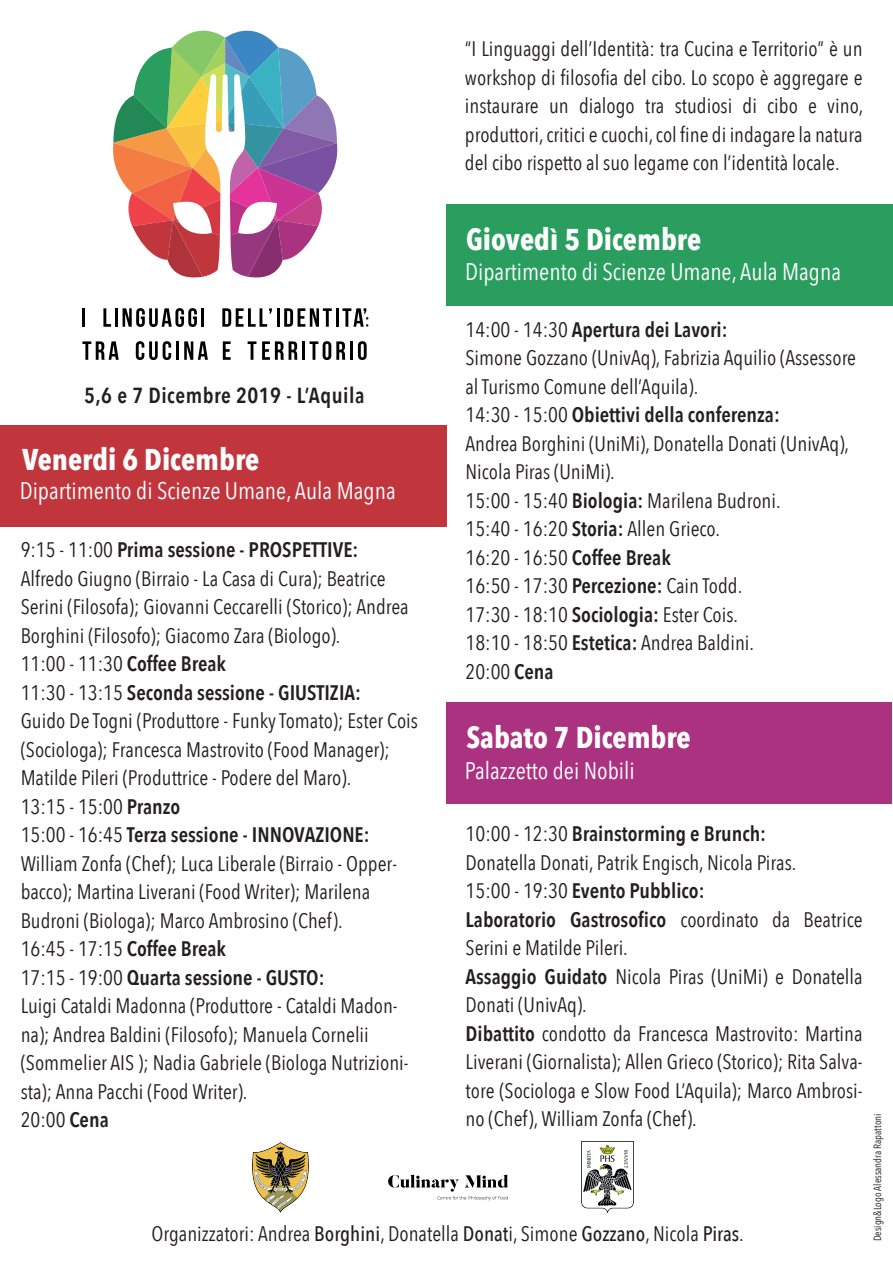
<style>
.page{position:relative;width:893px;height:1263px;background:#fff}
.page>*{position:absolute;margin:0;border:0;box-sizing:border-box;transform-origin:0 0}
.t1{font:700 30px "Avenir Next Condensed";color:#fff}
.t2{font:24px "Avenir Next Condensed";color:#fff}
.t3{font:600 21.75px "Avenir Next Condensed";letter-spacing:.025em;color:#231f20}
.t4{font:21px/28.5px "Avenir Next Condensed";color:#231f20}
.t5{font:10.5px "Avenir Next Condensed";color:#231f20}
.s1{font-weight:600}
.s2{font-weight:500}
</style>
<div class="page">
<svg style="left:113px;top:31px;width:224px;height:246px"></svg>
<hr style="left:82px;top:308px;width:3px;height:19px;background:#000001">
<svg style="left:103px;top:308px;width:8px;height:19px"></svg>
<hr style="left:115px;top:308px;width:3px;height:19px;background:#000001">
<svg style="left:123px;top:308px;width:74px;height:19px"></svg>
<hr style="left:201px;top:308px;width:3px;height:19px;background:#000001">
<svg style="left:222px;top:308px;width:110px;height:19px"></svg>
<hr style="left:336px;top:308px;width:3px;height:19px;background:#000001">
<svg style="left:82px;top:341px;width:37px;height:19px"></svg>
<svg style="left:136px;top:341px;width:35px;height:19px"></svg>
<hr style="left:176px;top:341px;width:3px;height:19px;background:#000001">
<svg style="left:184px;top:341px;width:24px;height:19px"></svg>
<svg style="left:223px;top:341px;width:8px;height:19px"></svg>
<svg style="left:248px;top:341px;width:8px;height:19px"></svg>
<svg style="left:262px;top:341px;width:35px;height:19px"></svg>
<hr style="left:302px;top:341px;width:3px;height:19px;background:#000001">
<svg style="left:310px;top:341px;width:35px;height:19px"></svg>
<hr style="left:350px;top:341px;width:3px;height:19px;background:#000001">
<svg style="left:358px;top:341px;width:9px;height:19px"></svg>
<svg style="left:342px;top:308px;width:26px;height:19px"></svg>
<img style="left:252px;top:1142px;width:57px;height:70px">
<img style="left:581px;top:1142px;width:53px;height:70px">
<img style="left:388px;top:1174px;width:120px;height:27px">
<div style="left:446px;top:204px;width:447px;height:101px;background:#2a9e5f"></div>
<div style="left:0;top:425px;width:446px;height:101px;background:#c1363d"></div>
<div style="left:446px;top:702px;width:446px;height:101px;background:#ab3280"></div>
<p class="t4" style="left:465px;top:34px;width:400px;text-align:justify">“I Linguaggi dell’Identità: tra Cucina e Territorio” è un workshop di filosofia del cibo. Lo scopo è aggregare e instaurare un dialogo tra studiosi di cibo e vino, produttori, critici e cuochi, col fine di indagare la natura del cibo rispetto al suo legame con l’identità locale.</p>
<h1 class="t1" style="left:466px;top:221px;width:237px">Giovedì 5 Dicembre</h1>
<p class="t2" style="left:465px;top:251px;width:377px">Dipartimento di Scienze Umane, Aula Magna</p>
<p class="t3" style="left:84px;top:377px;width:282px">5,6 e 7 Dicembre 2019 - L’Aquila</p>
<h1 class="t1" style="left:22px;top:441px;width:239px">Venerdi 6 Dicembre</h1>
<p class="t2" style="left:20px;top:470px;width:377px">Dipartimento di Scienze Umane, Aula Magna</p>
<p class="t4" style="left:21px;top:534px;width:399px">9:15 - 11:00 <span class="s1">Prima sessione - PROSPETTIVE:<br></span>Alfredo Giugno (Birraio - La Casa di Cura); Beatrice Serini (Filosofa); Giovanni Ceccarelli (Storico); Andrea Borghini (Filosofo); Giacomo Zara (Biologo).<br>11:00 - 11:30 <span class="s1">Coffee Break<br></span>11:30 - 13:15 <span class="s1">Seconda sessione - GIUSTIZIA:<br></span>Guido De Togni (Produttore - Funky Tomato); Ester Cois (Sociologa); Francesca Mastrovito (Food Manager); Matilde Pileri (Produttrice - Podere del Maro).<br>13:15 - 15:00 <span class="s1">Pranzo<br></span>15:00 - 16:45 <span class="s1">Terza sessione - INNOVAZIONE:<br></span>William Zonfa (Chef); Luca Liberale (Birraio - Opper&shy;bacco); Martina Liverani (Food Writer); Marilena Budroni (Biologa); Marco Ambrosino (Chef).<br>16:45 - 17:15 <span class="s1">Coffee Break<br></span>17:15 - 19:00 <span class="s1">Quarta sessione - GUSTO:<br></span>Luigi Cataldi Madonna (Produttore - Cataldi Madon&shy;na); Andrea Baldini (Filosofo); Manuela Cornelii (Sommelier AIS ); Nadia Gabriele (Biologa Nutrizioni&shy;sta); Anna Pacchi (Food Writer).<br>20:00 <span class="s1">Cena</span></p>
<p class="t4" style="left:465px;top:314px;width:392px">14:00 - 14:30 <span class="s1">Apertura dei Lavori:<br></span>Simone Gozzano (UnivAq), Fabrizia Aquilio (Assessore al Turismo Comune dell’Aquila).<br>14:30 - 15:00 <span class="s1">Obiettivi della conferenza:<br></span>Andrea Borghini (UniMi), Donatella Donati (UnivAq), Nicola Piras (UniMi).<br>15:00 - 15:40 <span class="s1">Biologia:</span> Marilena Budroni.<br>15:40 - 16:20 <span class="s1">Storia:</span> Allen Grieco.<br>16:20 - 16:50 <span class="s1">Coffee Break<br></span>16:50 - 17:30 <span class="s1">Percezione:</span> Cain Todd.<br>17:30 - 18:10 <span class="s1">Sociologia:</span> Ester Cois.<br>18:10 - 18:50 <span class="s1">Estetica:</span> Andrea Baldini.<br>20:00 <span class="s1">Cena</span></p>
<h1 class="t1" style="left:466px;top:719px;width:226px">Sabato 7 Dicembre</h1>
<p class="t2" style="left:465px;top:750px;width:171px">Palazzetto dei Nobili</p>
<p class="t4" style="left:466px;top:818px;width:398px">10:00 - 12:30 <span class="s1">Brainstorming e Brunch:<br></span>Donatella Donati, Patrik Engisch, Nicola Piras.<br>15:00 - 19:30 <span class="s1">Evento Pubblico:<br>Laboratorio Gastrosofico</span> coordinato da Beatrice Serini e Matilde Pileri.<br><span class="s1">Assaggio Guidato</span> Nicola Piras (UniMi) e Donatella Donati (UnivAq).<br><span class="s1">Dibattito</span> condotto da Francesca Mastrovito: Martina Liverani (Giornalista); Allen Grieco (Storico); Rita Salva&shy;tore (Sociologa e Slow Food L’Aquila); Marco Ambrosi&shy;no (Chef), William Zonfa (Chef).</p>
<p class="t4" style="left:151px;top:1218px;width:594px">Organizzatori: Andrea <span class="s2">Borghini</span>, Donatella <span class="s2">Donat</span>i, Simone <span class="s2">Gozzano</span>, Nicola <span class="s2">Piras</span>.</p>
<p class="t5" style="left:868px;top:1241px;width:129px;rotate:-90deg">Design&amp;Logo Alessandra Rapattoni</p>
</div>
